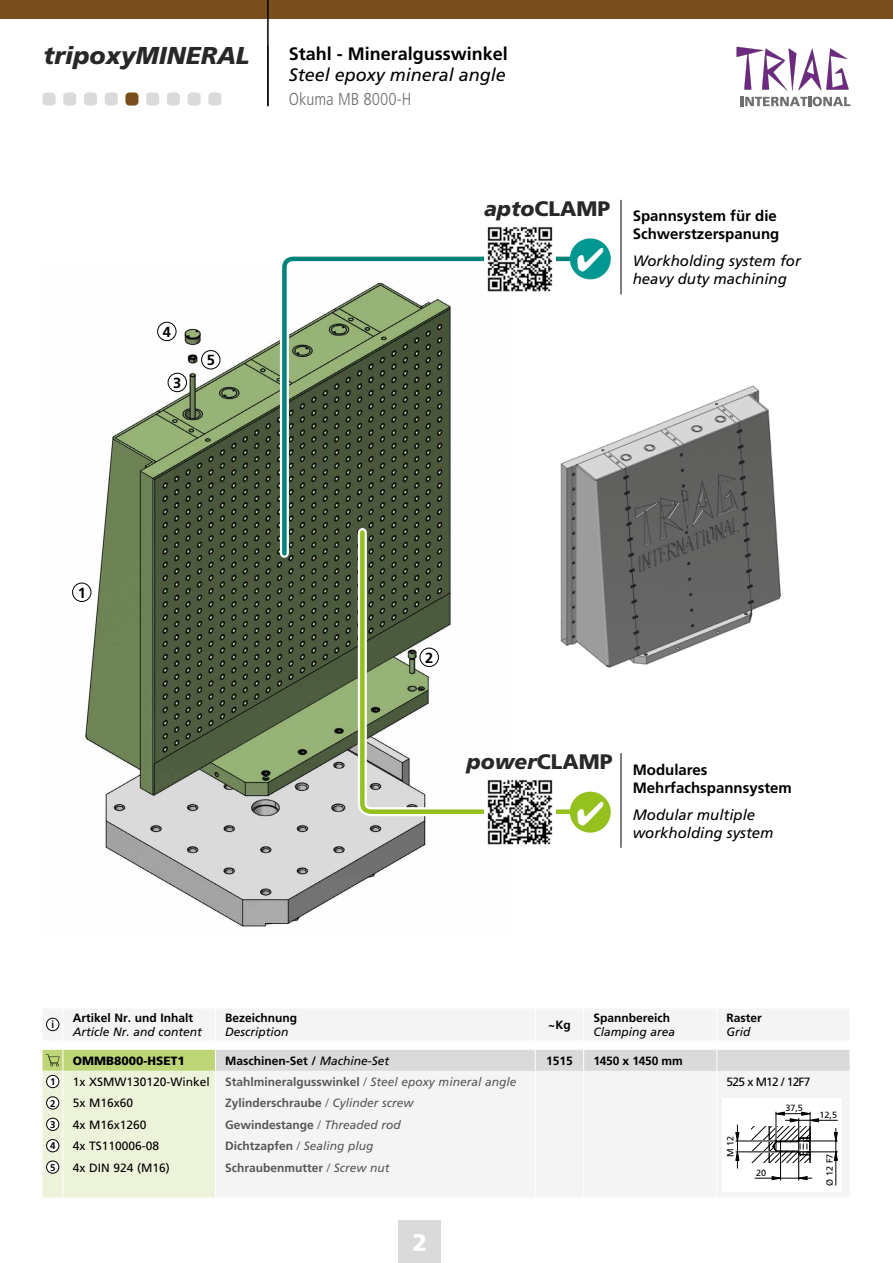
<style>
.page{position:relative;width:893px;height:1263px;background:#fff}
.page>*{position:absolute;margin:0;border:0;box-sizing:border-box;transform-origin:0 0}
.t1{font:italic 900 24.45px "Frutiger LT Std";color:#282827}
.t2{font:900 24px "Frutiger LT Std";color:#fff}
.t3{font:700 18px "Frutiger LT Std";color:#000}
.t4{font:italic 18px "Frutiger LT Std";color:#000}
.t5{font:300 condensed 17.25px "Frutiger LT Std";color:#706f6f}
.t6{font:700 15px/18px "Frutiger LT Std";color:#000;text-align:right}
.t7{font:italic 15px "Frutiger LT Std";color:#000}
.t8{font:700 14.7px "Frutiger LT Std";color:#000}
.t9{font:700 12px "Frutiger LT Std";color:#575756}
.t10{font:700 12px "Frutiger LT Std";color:#000}
.t11{font:12px "Frutiger LT Std";color:#000}
.t12{font:italic 12px "Frutiger LT Std";color:#000}
.t13{font:900 12px "Frutiger LT Std";color:#000}
.t14{font:12px "Frutiger LT Std";letter-spacing:-.06em;color:#000}
.t15{font:700 12px "Frutiger LT Std";letter-spacing:-.02em;color:#000}
.t16{font:700 condensed 10.5px "Frutiger LT Std";color:#000}
.t17{font:700 9.75px "Frutiger LT Std";color:#000}
.t18{font:9px "Frutiger LT Std";letter-spacing:.01em;color:#000}
.s1{font-weight:400;font-style:italic}
.s2{font-weight:300}
</style>
<div class="page">
<div style="left:398px;top:1220px;width:43px;height:43px;background:#dadada"></div>
<svg style="left:43px;top:1009px;width:806px;height:41px;fill:#f4f4f4"></svg>
<hr style="left:215px;top:1008px;width:1px;height:32px;background:#fff">
<hr style="left:535px;top:1008px;width:1px;height:32px;background:#fff">
<hr style="left:583px;top:1008px;width:1px;height:32px;background:#fff">
<hr style="left:63px;top:1008px;width:1px;height:32px;background:#fff">
<hr style="left:716px;top:1008px;width:1px;height:32px;background:#fff">
<div style="left:47px;top:1018px;width:12px;height:13px;background:#fff;border-radius:50%"></div>
<div style="left:46px;top:1018px;width:13px;height:13px;border:1px solid #000;border-radius:50%"></div>
<svg style="left:43px;top:1050px;width:807px;height:147px"></svg>
<div style="left:47px;top:1118px;width:12px;height:12px;background:#fff;border-radius:50%"></div>
<div style="left:46px;top:1118px;width:13px;height:13px;border:1px solid #000;border-radius:50%"></div>
<div style="left:47px;top:1139px;width:12px;height:13px;background:#fff;border-radius:50%"></div>
<div style="left:46px;top:1139px;width:13px;height:13px;border:1px solid #000;border-radius:50%"></div>
<div style="left:47px;top:1161px;width:12px;height:12px;background:#fff;border-radius:50%"></div>
<div style="left:46px;top:1161px;width:13px;height:12px;border:1px solid #000;border-radius:50%"></div>
<svg style="left:741px;top:97px;width:109px;height:9px"></svg>
<svg style="left:736px;top:47px;width:113px;height:44px"></svg>
<div style="left:63px;top:92px;width:13px;height:14px;background:#dadada;border-radius:4px"></div>
<div style="left:84px;top:92px;width:13px;height:14px;background:#dadada;border-radius:4px"></div>
<div style="left:105px;top:92px;width:13px;height:14px;background:#dadada;border-radius:4px"></div>
<div style="left:43px;top:92px;width:13px;height:14px;background:#dadada;border-radius:4px"></div>
<div style="left:146px;top:92px;width:13px;height:14px;background:#dadada;border-radius:4px"></div>
<div style="left:167px;top:92px;width:13px;height:14px;background:#dadada;border-radius:4px"></div>
<div style="left:188px;top:92px;width:13px;height:14px;background:#dadada;border-radius:4px"></div>
<div style="left:208px;top:92px;width:13px;height:14px;background:#dadada;border-radius:4px"></div>
<div style="left:0;top:0;width:893px;height:19px;background:#794e1d"></div>
<hr style="left:267px;top:0;width:2px;height:106px;background:#000">
<img style="left:72px;top:321px;width:354px;height:606px">
<div style="left:158px;top:322px;width:18px;height:19px;background:#fff;border-radius:50%"></div>
<div style="left:157px;top:322px;width:20px;height:19px;border:1px solid #000;border-radius:50%"></div>
<div style="left:73px;top:583px;width:18px;height:18px;background:#fff;border-radius:50%"></div>
<div style="left:72px;top:583px;width:19px;height:19px;border:1px solid #000;border-radius:50%"></div>
<div style="left:202px;top:351px;width:18px;height:18px;background:#fff;border-radius:50%"></div>
<div style="left:201px;top:350px;width:19px;height:19px;border:1px solid #000;border-radius:50%"></div>
<div style="left:168px;top:373px;width:18px;height:19px;background:#fff;border-radius:50%"></div>
<div style="left:168px;top:373px;width:19px;height:19px;border:1px solid #000;border-radius:50%"></div>
<div style="left:125px;top:92px;width:14px;height:14px;background:#794e1d;border-radius:4px"></div>
<img style="left:587px;top:385px;width:194px;height:283px">
<svg style="left:275px;top:250px;width:312px;height:312px"></svg>
<svg style="left:280px;top:254px;width:302px;height:304px"></svg>
<svg style="left:353px;top:523px;width:242px;height:298px"></svg>
<svg style="left:358px;top:528px;width:232px;height:288px"></svg>
<hr style="left:621px;top:200px;width:1px;height:94px;background:#000">
<div style="left:570px;top:238px;width:41px;height:41px;background:#009791;border-radius:50%"></div>
<div style="left:484px;top:223px;width:71px;height:71px;background:#fff"></div>
<img style="left:487px;top:226px;width:66px;height:66px">
<hr style="left:621px;top:753px;width:1px;height:95px;background:#000">
<div style="left:570px;top:792px;width:41px;height:41px;background:#95c11f;border-radius:50%"></div>
<div style="left:484px;top:776px;width:71px;height:72px;background:#fff"></div>
<img style="left:487px;top:779px;width:66px;height:66px">
<h1 class="t1" style="left:44px;top:41px;width:207px">tripoxyMINERAL</h1>
<p class="t8" style="left:163px;top:323px;width:10px">4</p>
<p class="t8" style="left:173px;top:374px;width:10px">3</p>
<p class="t8" style="left:207px;top:351px;width:10px">5</p>
<h3 class="t3" style="left:289px;top:43px;width:221px">Stahl - Mineralgusswinkel</h3>
<h3 class="t4" style="left:289px;top:64px;width:219px">Steel epoxy mineral angle</h3>
<h3 class="t5" style="left:289px;top:90px;width:124px">Okuma MB 8000-H</h3>
<p class="t6" style="left:484px;top:207px;width:297px"><sup>apto</sup><sup>CLAMP</sup> Spannsystem für die<br>Schwerstzerspanung</p>
<p class="t7" style="left:633px;top:252px;width:170px">Workholding system for</p>
<p class="t7" style="left:576px;top:270px;width:212px"><sup>✔</sup> heavy duty machining</p>
<p class="t8" style="left:78px;top:584px;width:10px">1</p>
<p class="t8" style="left:425px;top:649px;width:10px">2</p>
<p class="t6" style="left:633px;top:760px;width:161px;text-align:left;text-indent:-166px"><sup>power</sup><sup>CLAMP</sup> Modulares<br>Mehrfachspannsystem</p>
<p class="t7" style="left:633px;top:806px;width:124px">Modular multiple</p>
<p class="t7" style="left:576px;top:824px;width:199px"><sup>✔</sup> workholding system</p>
<p class="t16" style="left:51px;top:1018px;width:4px">i</p>
<p class="t10" style="left:73px;top:1010px;width:122px">Artikel Nr. und Inhalt</p>
<p class="t12" style="left:73px;top:1025px;width:131px">Article Nr. and content</p>
<p class="t10" style="left:225px;top:1010px;width:73px">Bezeichnung</p>
<p class="t12" style="left:225px;top:1025px;width:65px">Description</p>
<p class="t10" style="left:548px;top:1018px;width:24px">~Kg</p>
<p class="t10" style="left:593px;top:1010px;width:78px">Spannbereich</p>
<p class="t12" style="left:593px;top:1025px;width:83px">Clamping area</p>
<p class="t13" style="left:73px;top:1053px;width:114px">OMMB8000-HSET1</p>
<p class="t10" style="left:225px;top:1053px;width:166px">Maschinen-Set / <span class="s1">Machine-Set</span></p>
<p class="t10" style="left:546px;top:1053px;width:28px">1515</p>
<p class="t15" style="left:593px;top:1053px;width:91px">1450 x 1450 mm</p>
<p class="t10" style="left:727px;top:1010px;width:37px">Raster</p>
<p class="t12" style="left:727px;top:1025px;width:25px">Grid</p>
<p class="t17" style="left:50px;top:1076px;width:7px">1</p>
<p class="t11" style="left:73px;top:1075px;width:139px">1x XSMW130120-Winkel</p>
<p class="t9" style="left:225px;top:1075px;width:293px">Stahlmineralgusswinkel <span class="s2">/</span> <span class="s1">Steel epoxy mineral angle</span></p>
<p class="t14" style="left:727px;top:1075px;width:85px">525 x M12 / 12F7</p>
<p class="t17" style="left:50px;top:1097px;width:7px">2</p>
<p class="t11" style="left:73px;top:1096px;width:62px">5x M16x60</p>
<p class="t9" style="left:225px;top:1096px;width:190px">Zylinderschraube <span class="s2">/</span> <span class="s1">Cylinder screw</span></p>
<p class="t18" style="left:785px;top:1103px;width:19px">37,5</p>
<p class="t17" style="left:50px;top:1119px;width:7px">3</p>
<p class="t11" style="left:73px;top:1117px;width:75px">4x M16x1260</p>
<p class="t9" style="left:225px;top:1117px;width:177px">Gewindestange <span class="s2">/</span> <span class="s1">Threaded rod</span></p>
<p class="t17" style="left:50px;top:1140px;width:7px">4</p>
<p class="t11" style="left:73px;top:1139px;width:88px">4x TS110006-08</p>
<p class="t9" style="left:225px;top:1139px;width:150px">Dichtzapfen <span class="s2">/</span> <span class="s1">Sealing plug</span></p>
<p class="t17" style="left:50px;top:1161px;width:7px">5</p>
<p class="t11" style="left:73px;top:1160px;width:99px">4x DIN 924 (M16)</p>
<p class="t9" style="left:225px;top:1160px;width:166px">Schraubenmutter <span class="s2">/</span> <span class="s1">Screw nut</span></p>
<p class="t18" style="left:725px;top:1157px;width:23px;rotate:-90deg">M 12</p>
<p class="t18" style="left:756px;top:1167px;width:12px">20</p>
<p class="t18" style="left:819px;top:1109px;width:19px">12,5</p>
<p class="t18" style="left:824px;top:1186px;width:33px;rotate:-90deg">Ø 12 F7</p>
<h2 class="t2" style="left:412px;top:1228px;width:16px">2</h2>
</div>
